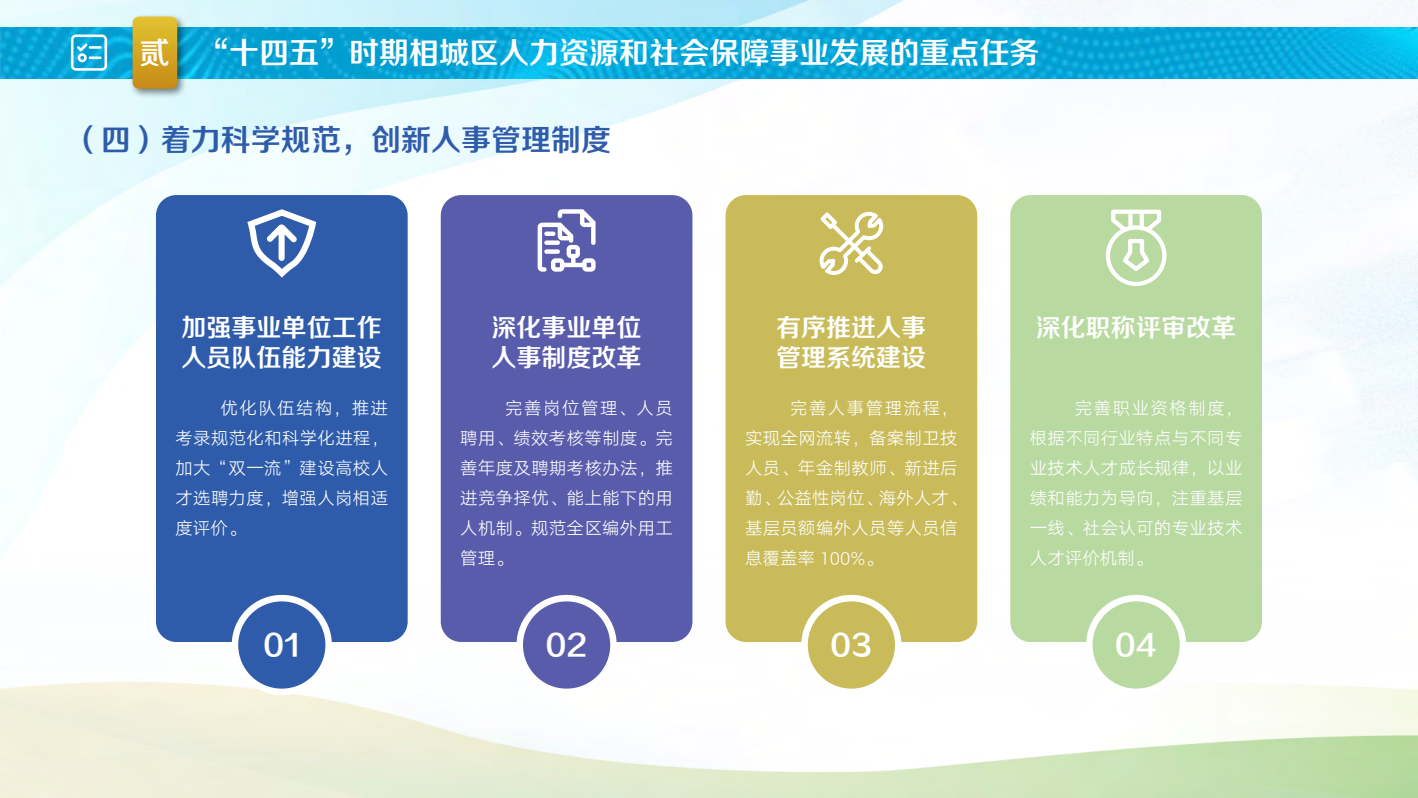
<style>
.page{position:relative;width:1418px;height:798px;background:#fff}
.page>*{position:absolute;margin:0;border:0;box-sizing:border-box;transform-origin:0 0}
.t1{font:30px "FZZZHONGJW GB1 0";color:#fff}
.t2{font:30px "FZZZHONGJW GB1 0";color:#2e5cab}
.t3{font:29.5px "FZZZHONGJW GB1 0";color:#fff}
.t4{font:25px/30px "FZZZHONGJW GB1 0";color:#fff}
.t5{font:17.5px/30px "HY Qi Hei 45 S";letter-spacing:.015em;color:#fff;text-align:justify}
</style>
<div class="page">
<img style="left:0;top:0;width:1417px;height:797px">
<img style="left:0;top:27px;width:1417px;height:51px">
<div style="left:129px;top:13px;width:59px;height:86px;background:#000;opacity:.5"></div>
<svg style="left:133px;top:17px;width:44px;height:72px;background:#d3a624"></svg>
<svg style="left:71px;top:34px;width:36px;height:37px"></svg>
<div style="left:156px;top:195px;width:251px;height:446px;background:#2e5cab;border-radius:20px"></div>
<div style="left:441px;top:195px;width:251px;height:446px;background:#585cab;border-radius:20px"></div>
<div style="left:725px;top:195px;width:252px;height:446px;background:#c9bb59;border-radius:20px"></div>
<div style="left:1010px;top:195px;width:251px;height:446px;background:#b8d9a0;border-radius:20px"></div>
<div style="left:235px;top:598px;width:94px;height:93px;background:#2e5cab;border-radius:50%"></div>
<div style="left:232px;top:594px;width:100px;height:100px;border:6px solid #fff;border-radius:50%"></div>
<div style="left:520px;top:598px;width:93px;height:93px;background:#585cab;border-radius:50%"></div>
<div style="left:516px;top:594px;width:100px;height:100px;border:6px solid #fff;border-radius:50%"></div>
<div style="left:804px;top:598px;width:94px;height:93px;background:#c9bb59;border-radius:50%"></div>
<div style="left:801px;top:594px;width:100px;height:100px;border:6px solid #fff;border-radius:50%"></div>
<div style="left:1089px;top:598px;width:93px;height:93px;background:#b8d9a0;border-radius:50%"></div>
<div style="left:1086px;top:594px;width:100px;height:100px;border:6px solid #fff;border-radius:50%"></div>
<svg style="left:247px;top:209px;width:69px;height:68px"></svg>
<svg style="left:537px;top:209px;width:58px;height:62px"></svg>
<svg style="left:819px;top:212px;width:64px;height:63px"></svg>
<svg style="left:1105px;top:209px;width:61px;height:77px"></svg>
<h1 class="t1" style="left:139px;top:36px;width:901px">贰 “十四五”时期相城区人力资源和社会保障事业发展的重点任务</h1>
<h1 class="t2" style="left:71px;top:122px;width:541px">（四）着力科学规范，创新人事管理制度</h1>
<h3 class="t4" style="left:182px;top:314px;width:201px">加强事业单位工作人员队伍能力建设</h3>
<h3 class="t4" style="left:491px;top:314px;width:152px">深化事业单位人事制度改革</h3>
<h3 class="t4" style="left:776px;top:314px;width:151px">有序推进人事管理系统建设</h3>
<h3 class="t4" style="left:1035px;top:314px;width:201px">深化职称评审改革</h3>
<p class="t5" style="left:175px;top:392px;width:214px;text-indent:45px">优化队伍结构，推进考录规范化和科学化进程，加大“双一流”建设高校人才选聘力度，增强人岗相适度评价。</p>
<p class="t5" style="left:460px;top:392px;width:214px;text-indent:45px">完善岗位管理、人员聘用、绩效考核等制度。完善年度及聘期考核办法，推进竞争择优、能上能下的用人机制。规范全区编外用工管理。</p>
<p class="t5" style="left:745px;top:392px;width:223px;text-align:left;text-indent:45px">完善人事管理流程，实现全网流转，备案制卫技人员、年金制教师、新进后勤、公益性岗位、海外人才、基层员额编外人员等人员信息覆盖率 100%。</p>
<p class="t5" style="left:1029px;top:392px;width:214px;text-indent:45px">完善职业资格制度，根据不同行业特点与不同专业技术人才成长规律，以业绩和能力为导向，注重基层一线、社会认可的专业技术人才评价机制。</p>
<h2 class="t3" style="left:263px;top:628px;width:38px">01</h2>
<h2 class="t3" style="left:545px;top:628px;width:43px">02</h2>
<h2 class="t3" style="left:830px;top:628px;width:43px">03</h2>
<h2 class="t3" style="left:1114px;top:628px;width:43px">04</h2>
</div>
